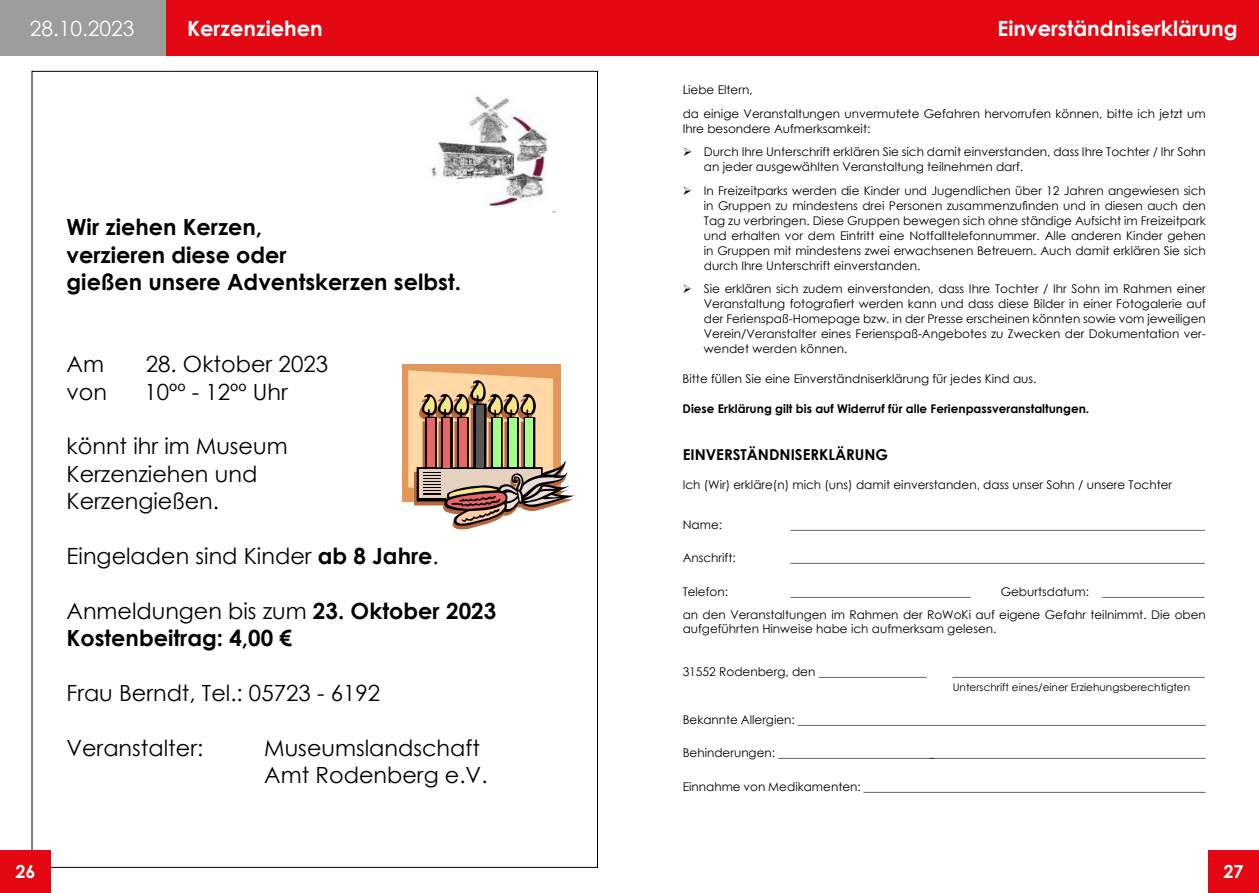
<style>
.page{position:relative;width:1259px;height:893px;background:#fff}
.page>*{position:absolute;margin:0;border:0;box-sizing:border-box;transform-origin:0 0}
.t1{font:22.35px/27.3px "Century Gothic";color:#000}
.t2{font:700 22.35px/27.5px "Century Gothic";color:#000}
.t3{font:700 21px "Century Gothic";color:#fff}
.t4{font:21px "Century Gothic";color:#fff}
.t5{font:700 18px "Century Gothic";color:#fff}
.t6{font:700 15px "Century Gothic";color:#000}
.t7{font:12px/15px "Century Gothic";color:#000}
.t8{font:700 12px "Century Gothic";color:#000}
.t9{font:10.5px "Century Gothic";color:#000}
.s1{font-weight:700}
.s2{font-weight:400}
</style>
<div class="page">
<div style="left:0;top:0;width:166px;height:56px;background:#9d9d9c"></div>
<div style="left:166px;top:0;width:463px;height:56px;background:#e30613"></div>
<img style="left:431px;top:96px;width:122px;height:117px">
<div style="left:402px;top:364px;width:159px;height:137px;background:#e59659"></div>
<svg style="left:408px;top:370px;width:166px;height:159px"></svg>
<div style="left:629px;top:0;width:630px;height:56px;background:#e30613"></div>
<div style="left:1208px;top:850px;width:51px;height:43px;background:#e30613"></div>
<div style="left:0;top:850px;width:51px;height:43px;background:#e30613"></div>
<h2 class="t4" style="left:30px;top:13px;width:106px">28.10.2023</h2>
<h2 class="t3" style="left:187px;top:12px;width:137px">Kerzenziehen</h2>
<h1 class="t2" style="left:67px;top:212px;width:396px">Wir ziehen Kerzen,<br>verzieren diese oder<br>gießen unsere Adventskerzen selbst.</h1>
<h1 class="t1" style="left:67px;top:350px;width:39px">Am</h1>
<h1 class="t1" style="left:146px;top:350px;width:184px">28. Oktober 2023</h1>
<h1 class="t1" style="left:67px;top:377px;width:42px">von</h1>
<h1 class="t1" style="left:144px;top:377px;width:145px">10ºº - 12ºº Uhr</h1>
<h1 class="t1" style="left:67px;top:432px;width:222px">könnt ihr im Museum<br>Kerzenziehen und<br>Kerzengießen.</h1>
<h1 class="t1" style="left:67px;top:542px;width:374px">Eingeladen sind Kinder <span class="s1">ab 8 Jahre</span>.</h1>
<h1 class="t2" style="left:67px;top:596px;width:431px"><span class="s2">Anmeldungen bis zum</span> 23. Oktober 2023<br>Kostenbeitrag: 4,00 €</h1>
<h1 class="t1" style="left:67px;top:679px;width:315px">Frau Berndt, Tel.: 05723 - 6192</h1>
<h1 class="t1" style="left:66px;top:733px;width:138px">Veranstalter:</h1>
<h1 class="t1" style="left:264px;top:733px;width:225px">Museumslandschaft<br>Amt Rodenberg e.V.</h1>
<h2 class="t3" style="left:997px;top:12px;width:242px">Einverständniserklärung</h2>
<p class="t7" style="left:682px;top:78px;width:525px;line-height:23.5px">Liebe Eltern,<br>da einige Veranstaltungen unvermutete Gefahren hervorrufen können, bitte ich jetzt um</p>
<p class="t7" style="left:682px;top:121px;width:189px">Ihre besondere Aufmerksamkeit:</p>
<p class="t7" style="left:704px;top:144px;width:503px;text-indent:-21px">➢ Durch Ihre Unterschrift erklären Sie sich damit einverstanden, dass Ihre Tochter / Ihr Sohn an jeder ausgewählten Veranstaltung teilnehmen darf.</p>
<p class="t7" style="left:704px;top:183px;width:503px;text-align:justify;text-indent:-21px">➢ In Freizeitparks werden die Kinder und Jugendlichen über 12 Jahren angewiesen sich in Gruppen zu mindestens drei Personen zusammenzufinden und in diesen auch den Tag zu verbringen. Diese Gruppen bewegen sich ohne ständige Aufsicht im Freizeitpark und erhalten vor dem Eintritt eine Notfalltelefonnummer. Alle anderen Kinder gehen in Gruppen mit mindestens zwei erwachsenen Betreuern. Auch damit erklären Sie sich durch Ihre Unterschrift einverstanden.</p>
<p class="t7" style="left:704px;top:281px;width:503px;text-align:justify;text-indent:-21px">➢ Sie erklären sich zudem einverstanden, dass Ihre Tochter / Ihr Sohn im Rahmen einer Veranstaltung fotografiert werden kann und dass diese Bilder in einer Fotogalerie auf der Ferienspaß-Homepage bzw. in der Presse erscheinen könnten sowie vom jeweiligen Verein/Veranstalter eines Ferienspaß-Angebotes zu Zwecken der Dokumentation ver&shy;wendet werden können.</p>
<p class="t7" style="left:682px;top:371px;width:355px">Bitte füllen Sie eine Einverständniserklärung für jedes Kind aus.</p>
<p class="t8" style="left:682px;top:400px;width:408px">Diese Erklärung gilt bis auf Widerruf für alle Ferienpassveranstaltungen.</p>
<p class="t6" style="left:682px;top:443px;width:207px">EINVERSTÄNDNISERKLÄRUNG</p>
<p class="t7" style="left:682px;top:477px;width:491px">Ich (Wir) erkläre(n) mich (uns) damit einverstanden, dass unser Sohn / unsere Tochter</p>
<p class="t7" style="left:682px;top:517px;width:41px">Name:</p>
<p class="t7" style="left:790px;top:517px;width:415px">_____________________________________________________________________</p>
<p class="t7" style="left:682px;top:550px;width:55px">Anschrift:</p>
<p class="t7" style="left:790px;top:550px;width:415px">_____________________________________________________________________</p>
<p class="t7" style="left:682px;top:584px;width:47px">Telefon:</p>
<p class="t7" style="left:790px;top:584px;width:181px">______________________________</p>
<p class="t7" style="left:682px;top:580px;width:525px;line-height:23px;text-align:right">Geburtsdatum: _________________<br>an den Veranstaltungen im Rahmen der RoWoKi auf eigene Gefahr teilnimmt. Die oben</p>
<p class="t7" style="left:682px;top:621px;width:315px">aufgeführten Hinweise habe ich aufmerksam gelesen.</p>
<p class="t7" style="left:682px;top:664px;width:246px">31552 Rodenberg, den __________________</p>
<p class="t7" style="left:952px;top:664px;width:253px">__________________________________________</p>
<p class="t9" style="left:952px;top:679px;width:239px">Unterschrift eines/einer Erziehungsberechtigten</p>
<p class="t7" style="left:682px;top:712px;width:524px">Bekannte Allergien: ____________________________________________________________________</p>
<p class="t7" style="left:682px;top:745px;width:524px">Behinderungen: ________________________________________________________________________</p>
<p class="t7" style="left:682px;top:779px;width:524px">Einnahme von Medikamenten: _________________________________________________________</p>
<h3 class="t5" style="left:15px;top:858px;width:22px">26</h3>
<h3 class="t5" style="left:1223px;top:858px;width:22px">27</h3>
</div>
